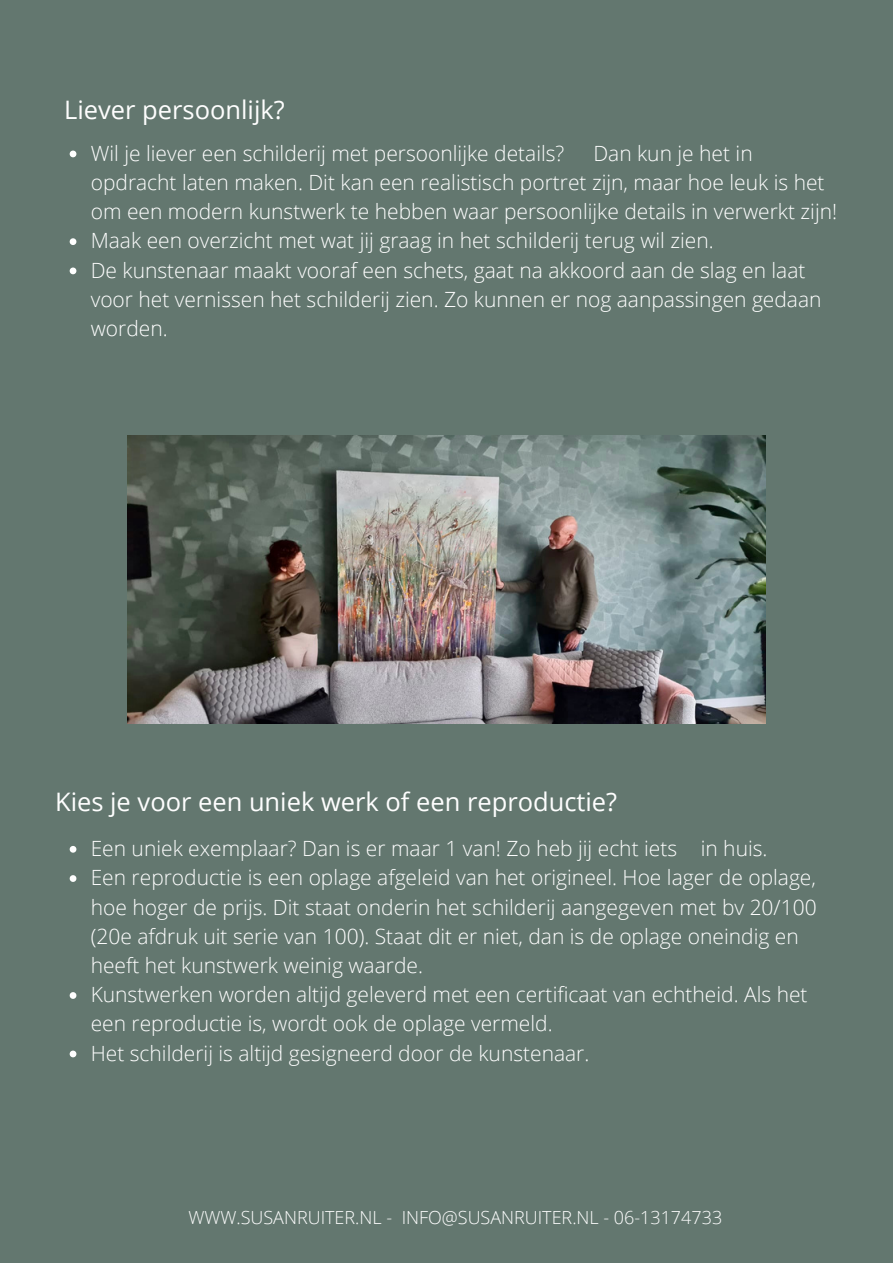
<style>
.page{position:relative;width:893px;height:1264px;background:#fff}
.page>*{position:absolute;margin:0;border:0;box-sizing:border-box;transform-origin:0 0}
.t1{font:25.5px "Open Sans";color:#fefefe}
.t2{font:300 21px/29.2px "Open Sans";color:#fefefe}
.t3{font:300 21px/29.2px "Open Sans";color:#fff}
.t4{font:300 18px "Open Sans";color:#fefefe}
</style>
<div class="page">
<div style="left:0;top:0;width:892px;height:1262px;background:#63776f"></div>
<img style="left:127px;top:435px;width:638px;height:288px">
<svg style="left:70px;top:846px;width:6px;height:6px"></svg>
<svg style="left:70px;top:875px;width:6px;height:6px"></svg>
<svg style="left:70px;top:992px;width:6px;height:6px"></svg>
<svg style="left:70px;top:1050px;width:6px;height:7px"></svg>
<svg style="left:70px;top:151px;width:6px;height:6px"></svg>
<svg style="left:70px;top:238px;width:6px;height:7px"></svg>
<svg style="left:70px;top:267px;width:6px;height:7px"></svg>
<p class="t1" style="left:64px;top:91px;width:222px">Liever persoonlijk?</p>
<p class="t3" style="left:91px;top:138px;width:747px;text-indent:502px">Dan kun je het in opdracht laten maken. Dit kan een realistisch portret zijn, maar hoe leuk is het om een modern kunstwerk te hebben waar persoonlijke details in verwerkt zijn!</p>
<p class="t3" style="left:91px;top:226px;width:624px">Maak een overzicht met wat jij graag in het schilderij terug wil zien.</p>
<p class="t3" style="left:91px;top:255px;width:732px">De kunstenaar maakt vooraf een schets, gaat na akkoord aan de slag en laat voor het vernissen het schilderij zien. Zo kunnen er nog aanpassingen gedaan worden.</p>
<p class="t3" style="left:91px;top:138px;width:475px">Wil je liever een schilderij met persoonlijke details?</p>
<p class="t1" style="left:55px;top:784px;width:563px">Kies je voor een uniek werk of een reproductie?</p>
<p class="t2" style="left:91px;top:833px;width:678px">Een uniek exemplaar? Dan is er maar 1 van! Zo heb jij echt iets in huis.</p>
<p class="t2" style="left:91px;top:862px;width:727px">Een reproductie is een oplage afgeleid van het origineel. Hoe lager de oplage, hoe hoger de prijs. Dit staat onderin het schilderij aangegeven met bv 20/100 (20e afdruk uit serie van 100). Staat dit er niet, dan is de oplage oneindig en heeft het kunstwerk weinig waarde.</p>
<p class="t2" style="left:91px;top:979px;width:718px">Kunstwerken worden altijd geleverd met een certificaat van echtheid. Als het een reproductie is, wordt ook de oplage vermeld.</p>
<p class="t2" style="left:91px;top:1037px;width:500px">Het schilderij is altijd gesigneerd door de kunstenaar.</p>
<p class="t4" style="left:188px;top:1204px;width:535px">WWW.SUSANRUITER.NL - INFO@SUSANRUITER.NL - 06-13174733</p>
</div>
